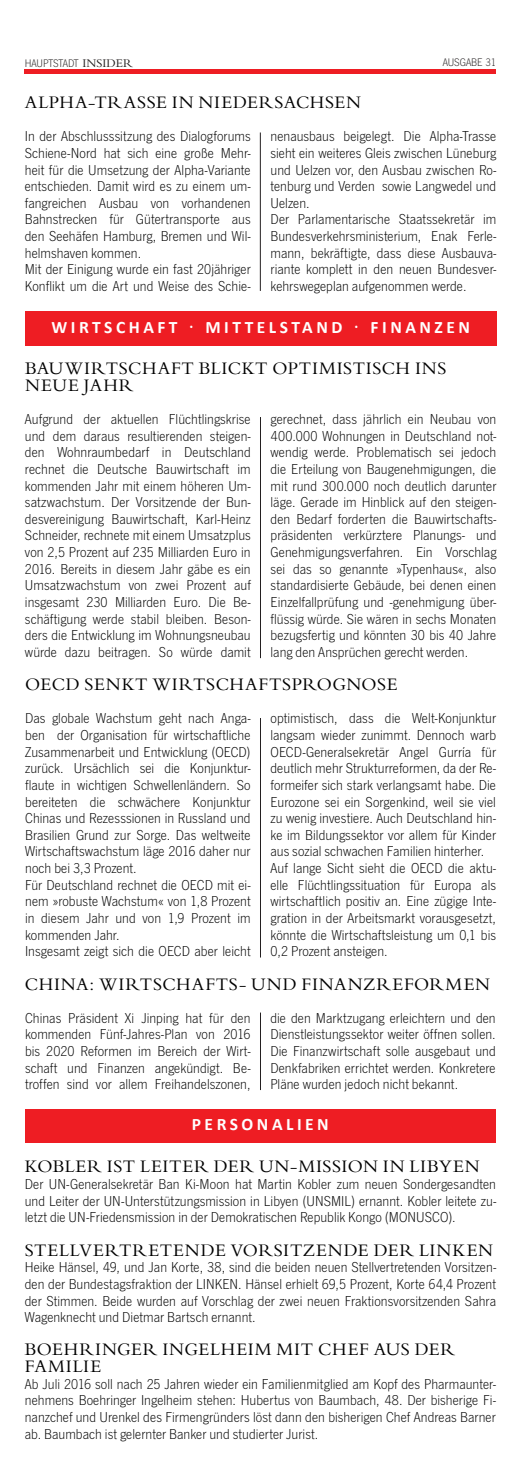
<style>
.page{position:relative;width:521px;height:1474px;background:#fff}
.page>*{position:absolute;margin:0;border:0;box-sizing:border-box;transform-origin:0 0}
.Headline{font:18.38px/16.6px "Bembo";letter-spacing:.035em;color:#000}
.t1{font:700 17.5px "Calibri";letter-spacing:.2em;color:#fff}
.Fließtext_ohne_Einzu{font:300 14.88px/16.6px "News Got";color:#000;text-align:justify}
.Headline-2{font:300 14.88px/16.6px "News Got";letter-spacing:.005em;color:#000;text-align:justify}
.t2{font:300 11.38px "News Got";color:#231f20}
.s1{font-family:"Bembo";font-weight:400;font-size:12.25px}
.s2{font-family:"Times New Roman"}
</style>
<div class="page">
<div style="left:25px;top:312px;width:471px;height:34px;background:#ee1d23"></div>
<div style="left:25px;top:1109px;width:471px;height:33px;background:#ee1d23"></div>
<hr style="left:260px;top:718px;width:1px;height:239px;background:#231f20">
<hr style="left:260px;top:132px;width:1px;height:159px;background:#231f20">
<hr style="left:260px;top:417px;width:1px;height:241px;background:#231f20">
<hr style="left:260px;top:1012px;width:1px;height:78px;background:#231f20">
<div style="left:25px;top:69px;width:471px;height:5px;background:#ee1d23"></div>
<p class="t2" style="left:25px;top:57px;width:110px">HAUPTSTADT <span class="s1">INSIDER</span></p>
<p class="t2" style="left:443px;top:56px;width:55px">AUSGABE 31</p>
<p class="Headline" style="left:25px;top:94px;width:338px">ALPHA-TRASSE IN NIEDERSACHSEN</p>
<p class="Fließtext_ohne_Einzu" style="left:25px;top:128px;width:227px">In der Abschlusssitzung des Dialogforums Schiene-Nord hat sich eine große Mehr&shy;heit für die Umsetzung der Alpha-Variante entschieden. Damit wird es zu einem um&shy;fangreichen Ausbau von vorhandenen Bahnstrecken für Gütertransporte aus den Seehäfen Hamburg, Bremen und Wil&shy;helmshaven kommen.</p>
<p class="Fließtext_ohne_Einzu" style="left:25px;top:261px;width:227px">Mit der Einigung wurde ein fast 20jähriger<br>Konflikt um die Art und Weise des Schie-</p>
<p class="Fließtext_ohne_Einzu" style="left:270px;top:128px;width:227px">nenausbaus beigelegt. Die Alpha-Trasse sieht ein weiteres Gleis zwischen Lüneburg und Uelzen vor, den Ausbau zwischen Ro&shy;tenburg und Verden sowie Langwedel und Uelzen.</p>
<p class="Fließtext_ohne_Einzu" style="left:270px;top:211px;width:227px">Der Parlamentarische Staatssekretär im Bundesverkehrsministerium, Enak Ferle&shy;mann, bekräftigte, dass diese Ausbauva&shy;riante komplett in den neuen Bundesver&shy;kehrswegeplan aufgenommen werde.</p>
<p class="t1" style="left:51px;top:316px;width:420px">WIRTSCHAFT <span class="s2">·</span> MITTELSTAND <span class="s2">·</span> FINANZEN</p>
<p class="Headline" style="left:25px;top:360px;width:423px">BAUWIRTSCHAFT BLICKT OPTIMISTISCH INS<br>NEUE JAHR</p>
<p class="Fließtext_ohne_Einzu" style="left:25px;top:411px;width:227px">Aufgrund der aktuellen Flüchtlingskrise und dem daraus resultierenden steigen&shy;den Wohnraumbedarf in Deutschland rechnet die Deutsche Bauwirtschaft im kommenden Jahr mit einem höheren Um&shy;satzwachstum. Der Vorsitzende der Bun&shy;desvereinigung Bauwirtschaft, Karl-Heinz Schneider, rechnete mit einem Umsatzplus von 2,5 Prozent auf 235 Milliarden Euro in 2016. Bereits in diesem Jahr gäbe es ein Umsatzwachstum von zwei Prozent auf insgesamt 230 Milliarden Euro. Die Be&shy;schäftigung werde stabil bleiben. Beson&shy;ders die Entwicklung im Wohnungsneubau würde dazu beitragen. So würde damit</p>
<p class="Fließtext_ohne_Einzu" style="left:271px;top:411px;width:227px">gerechnet, dass jährlich ein Neubau von 400.000 Wohnungen in Deutschland not&shy;wendig werde. Problematisch sei jedoch die Erteilung von Baugenehmigungen, die mit rund 300.000 noch deutlich darunter läge. Gerade im Hinblick auf den steigen&shy;den Bedarf forderten die Bauwirtschafts&shy;präsidenten verkürztere Planungs- und Genehmigungsverfahren. Ein Vorschlag sei das so genannte »Typenhaus«, also standardisierte Gebäude, bei denen einen Einzelfallprüfung und -genehmigung über&shy;flüssig würde. Sie wären in sechs Monaten bezugsfertig und könnten 30 bis 40 Jahre lang den Ansprüchen gerecht werden.</p>
<p class="Headline" style="left:25px;top:675px;width:374px">OECD SENKT WIRTSCHAFTSPROGNOSE</p>
<p class="Fließtext_ohne_Einzu" style="left:25px;top:710px;width:227px">Das globale Wachstum geht nach Anga&shy;ben der Organisation für wirtschaftliche Zusammenarbeit und Entwicklung (OECD) zurück. Ursächlich sei die Konjunktur&shy;flaute in wichtigen Schwellenländern. So bereiteten die schwächere Konjunktur Chinas und Rezesssionen in Russland und Brasilien Grund zur Sorge. Das weltweite Wirtschaftswachstum läge 2016 daher nur noch bei 3,3 Prozent.</p>
<p class="Fließtext_ohne_Einzu" style="left:25px;top:876px;width:227px">Für Deutschland rechnet die OECD mit ei&shy;nem »robuste Wachstum« von 1,8 Prozent in diesem Jahr und von 1,9 Prozent im kommenden Jahr.</p>
<p class="Fließtext_ohne_Einzu" style="left:25px;top:943px;width:227px">Insgesamt zeigt sich die OECD aber leicht</p>
<p class="Fließtext_ohne_Einzu" style="left:270px;top:710px;width:227px">optimistisch, dass die Welt-Konjunktur langsam wieder zunimmt. Dennoch warb OECD-Generalsekretär Angel Gurría für deutlich mehr Strukturreformen, da der Re&shy;formeifer sich stark verlangsamt habe. Die Eurozone sei ein Sorgenkind, weil sie viel zu wenig investiere. Auch Deutschland hin&shy;ke im Bildungssektor vor allem für Kinder aus sozial schwachen Familien hinterher.</p>
<p class="Fließtext_ohne_Einzu" style="left:270px;top:860px;width:227px">Auf lange Sicht sieht die OECD die aktu&shy;elle Flüchtlingssituation für Europa als wirtschaftlich positiv an. Eine zügige Inte&shy;gration in der Arbeitsmarkt vorausgesetzt, könnte die Wirtschaftsleistung um 0,1 bis 0,2 Prozent ansteigen.</p>
<p class="Headline" style="left:25px;top:975px;width:467px">CHINA: WIRTSCHAFTS- UND FINANZREFORMEN</p>
<p class="Fließtext_ohne_Einzu" style="left:25px;top:1009px;width:227px">Chinas Präsident Xi Jinping hat für den kommenden Fünf-Jahres-Plan von 2016 bis 2020 Reformen im Bereich der Wirt&shy;schaft und Finanzen angekündigt. Be&shy;troffen sind vor allem Freihandelszonen,</p>
<p class="Fließtext_ohne_Einzu" style="left:270px;top:1009px;width:227px">die den Marktzugang erleichtern und den Dienstleistungssektor weiter öffnen sollen.<br>Die Finanzwirtschaft solle ausgebaut und Denkfabriken errichtet werden. Konkretere Pläne wurden jedoch nicht bekannt.</p>
<p class="t1" style="left:192px;top:1113px;width:138px">PERSONALIEN</p>
<p class="Headline" style="left:25px;top:1158px;width:456px">KOBLER IST LEITER DER UN-MISSION IN LIBYEN</p>
<p class="Headline-2" style="left:25px;top:1176px;width:473px">Der UN-Generalsekretär Ban Ki-Moon hat Martin Kobler zum neuen Sondergesandten und Leiter der UN-Unterstützungsmission in Libyen (UNSMIL) ernannt. Kobler leitete zu&shy;letzt die UN-Friedensmission in der Demokratischen Republik Kongo (MONUSCO).</p>
<p class="Headline" style="left:25px;top:1241px;width:470px">STELLVERTRETENDE VORSITZENDE DER LINKEN</p>
<p class="Headline-2" style="left:25px;top:1259px;width:473px">Heike Hänsel, 49, und Jan Korte, 38, sind die beiden neuen Stellvertretenden Vorsitzen&shy;den der Bundestagsfraktion der LINKEN. Hänsel erhielt 69,5 Prozent, Korte 64,4 Prozent der Stimmen. Beide wurden auf Vorschlag der zwei neuen Fraktionsvorsitzenden Sahra Wagenknecht und Dietmar Bartsch ernannt.</p>
<p class="Headline" style="left:25px;top:1340px;width:432px">BOEHRINGER INGELHEIM MIT CHEF AUS DER</p>
<p class="Headline" style="left:25px;top:1357px;width:78px">FAMILIE</p>
<p class="Headline-2" style="left:25px;top:1375px;width:472px">Ab Juli 2016 soll nach 25 Jahren wieder ein Familienmitglied am Kopf des Pharmaunter&shy;nehmens Boehringer Ingelheim stehen: Hubertus von Baumbach, 48. Der bisherige Fi&shy;nanzchef und Urenkel des Firmengründers löst dann den bisherigen Chef Andreas Barner ab. Baumbach ist gelernter Banker und studierter Jurist.</p>
</div>
